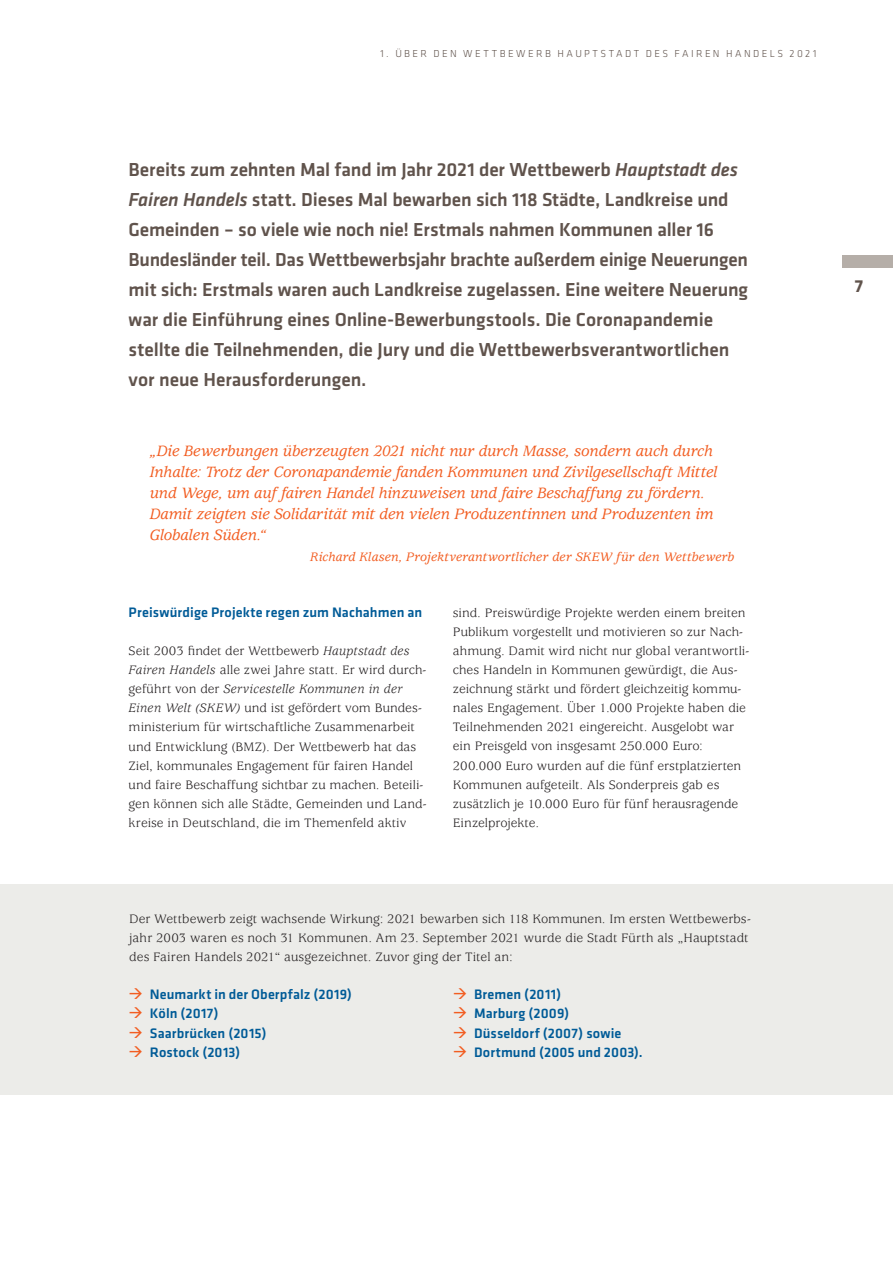
<style>
.page{position:relative;width:893px;height:1263px;background:#fff}
.page>*{position:absolute;margin:0;border:0;box-sizing:border-box;transform-origin:0 0}
.t1{font:500 19.5px/30px "Klavika";letter-spacing:-.005em;color:#60534c}
.t2{font:700 18px "Klavika";color:#60534c}
.t3{font:italic 500 16.5px/21px "Usherwood Std";letter-spacing:-.005em;color:#f25d21}
.t4{font:500 14.25px "Klavika";letter-spacing:.01em;color:#005b97}
.t5{font:13.5px/19.2px "Usherwood Std";color:#231f20}
.t6{font:italic 500 13.5px "Usherwood Std";letter-spacing:.01em;color:#f25d21}
.t7{font:300 10.5px "Klavika";letter-spacing:.23em;color:#60534c}
.s1{font-style:italic}
.s2{color:#f25d21}
</style>
<div class="page">
<div style="left:842px;top:255px;width:51px;height:13px;background:#b5aea8"></div>
<div style="left:0;top:884px;width:893px;height:211px;background:#ecece9"></div>
<p class="t7" style="left:381px;top:48px;width:437px">1. ÜBER DEN WETTBEWERB HAUPTSTADT DES FAIREN HANDELS 2021</p>
<p class="t1" style="left:129px;top:155px;width:621px">Bereits zum zehnten Mal fand im Jahr 2021 der Wettbewerb <span class="s1">Hauptstadt des Fairen Handels</span> statt. Dieses Mal bewarben sich 118 Städte, Landkreise und Gemeinden – so viele wie noch nie! Erstmals nahmen Kommunen aller 16<br>Bundesländer teil. Das Wettbewerbsjahr brachte außerdem einige Neuerungen mit sich: Erstmals waren auch Landkreise zugelassen. Eine weitere Neuerung war die Einführung eines Online-Bewerbungstools. Die Coronapandemie stellte die Teilnehmenden, die Jury und die Wettbewerbsverantwortlichen vor neue Herausforderungen.</p>
<p class="t3" style="left:150px;top:440px;width:569px">„Die Bewerbungen überzeugten 2021 nicht nur durch Masse, sondern auch durch Inhalte: Trotz der Coronapandemie fanden Kommunen und Zivilgesellschaft Mittel und Wege, um auffairen Handel hinzuweisen und faire Beschaffung zu fördern.<br>Damit zeigten sie Solidarität mit den vielen Produzentinnen und Produzenten im Globalen Süden.“</p>
<p class="t6" style="left:310px;top:549px;width:426px">Richard Klasen, Projektverantwortlicher der SKEW für den Wettbewerb</p>
<p class="t4" style="left:129px;top:604px;width:295px">Preiswürdige Projekte regen zum Nachahmen an</p>
<p class="t5" style="left:129px;top:641px;width:299px">Seit 2003 fndet der Wettbewerb <span class="s1">Hauptstadt des Fairen Handels</span> alle zwei Jahre statt. Er wird durch&shy;geführt von der <span class="s1">Servicestelle Kommunen in der Einen Welt (SKEW)</span> und ist gefördert vom Bundes&shy;ministerium für wirtschaftliche Zusammenarbeit und Entwicklung (BMZ). Der Wettbewerb hat das Ziel, kommunales Engagement für fairen Handel und faire Beschaffung sichtbar zu machen. Beteili&shy;gen können sich alle Städte, Gemeinden und Land&shy;kreise in Deutschland, die im Themenfeld aktiv</p>
<p class="t5" style="left:453px;top:603px;width:298px">sind. Preiswürdige Projekte werden einem breiten Publikum vorgestellt und motivieren so zur Nach&shy;ahmung. Damit wird nicht nur global verantwortli&shy;ches Handeln in Kommunen gewürdigt, die Aus&shy;zeichnung stärkt und fördert gleichzeitig kommu&shy;nales Engagement. Über 1.000 Projekte haben die Teilnehmenden 2021 eingereicht. Ausgelobt war ein Preisgeld von insgesamt 250.000 Euro:</p>
<p class="t5" style="left:453px;top:756px;width:290px">200.000 Euro wurden auf die fünf erstplatzierten Kommunen aufgeteilt. Als Sonderpreis gab es zusätzlich je 10.000 Euro für fünf herausragende Einzelprojekte.</p>
<p class="t5" style="left:129px;top:909px;width:623px">Der Wettbewerb zeigt wachsende Wirkung: 2021 bewarben sich 118 Kommunen. Im ersten Wettbewerbs&shy;jahr 2003 waren es noch 31 Kommunen. Am 23. September 2021 wurde die Stadt Fürth als „Hauptstadt des Fairen Handels 2021“ ausgezeichnet. Zuvor ging der Titel an:</p>
<p class="t4" style="left:129px;top:987px;width:225px"><span class="s2">→</span> Neumarkt in der Oberpfalz (2019)</p>
<p class="t4" style="left:453px;top:987px;width:110px"><span class="s2">→</span> Bremen (2011)</p>
<p class="t4" style="left:129px;top:1006px;width:92px"><span class="s2">→</span> Köln (2017)</p>
<p class="t4" style="left:453px;top:1006px;width:118px"><span class="s2">→</span> Marburg (2009)</p>
<p class="t4" style="left:129px;top:1025px;width:140px"><span class="s2">→</span> Saarbrücken (2015)</p>
<p class="t4" style="left:453px;top:1025px;width:170px"><span class="s2">→</span> Düsseldorf (2007) sowie</p>
<p class="t4" style="left:129px;top:1044px;width:113px"><span class="s2">→</span> Rostock (2013)</p>
<p class="t4" style="left:453px;top:1044px;width:191px"><span class="s2">→</span> Dortmund (2005 und 2003).</p>
<h2 class="t2" style="left:855px;top:276px;width:10px">7</h2>
</div>
